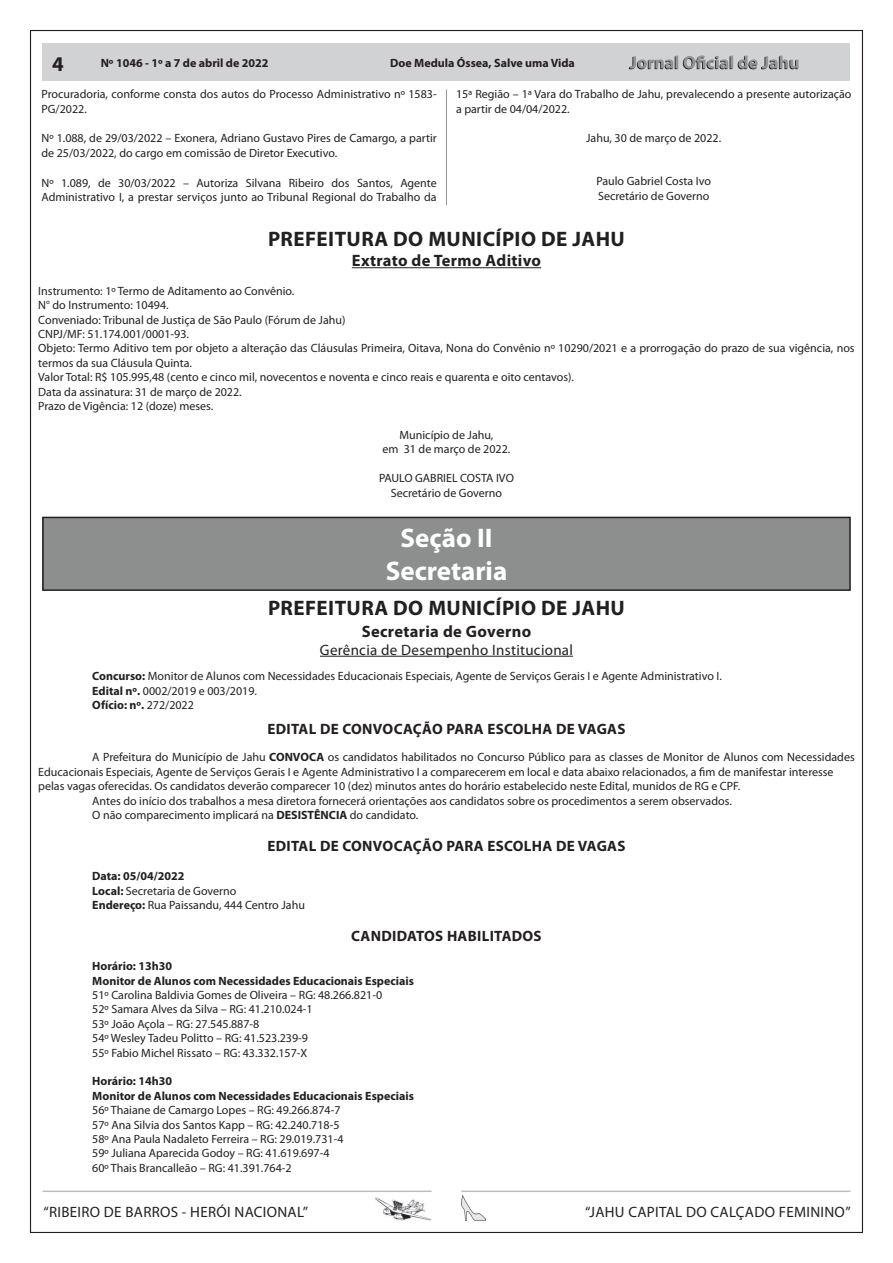
<style>
.page{position:relative;width:893px;height:1263px;background:#fff}
.page>*{position:absolute;margin:0;border:0;box-sizing:border-box;transform-origin:0 0}
.t1{font:700 27px/32.4px "Myriad Pro";color:#fff;text-align:center}
.t2{font:700 21px "Myriad Pro";letter-spacing:.02em;color:#231f20}
.t3{font:700 16.5px "Myriad Pro";letter-spacing:.02em;color:#231f20}
.t4{font:15px "Myriad Pro";letter-spacing:.02em;color:#231f20}
.t5{font:700 15px "Myriad Pro";letter-spacing:.02em;color:#231f20}
.t6{font:12px/14.4px "Myriad Pro";color:#231f20}
.t7{font:700 12px/14.4px "Myriad Pro";color:#231f20}
.s1{font-weight:700}
</style>
<div class="page">
<img style="left:461px;top:1196px;width:25px;height:24px">
<hr style="left:461px;top:1190px;width:389px;height:2px;background:#bcbdc0">
<img style="left:375px;top:1197px;width:57px;height:23px">
<hr style="left:43px;top:1190px;width:389px;height:2px;background:#bcbdc0">
<div style="left:43px;top:43px;width:807px;height:37px;background:#d1d2d4"></div>
<svg style="left:629px;top:55px;width:170px;height:14px"></svg>
<hr style="left:446px;top:89px;width:1px;height:116px;background:#939598">
<hr style="left:352px;top:267px;width:189px;height:1px;background:#231f20">
<div style="left:43px;top:517px;width:807px;height:73px;background:#8d8f8f"></div>
<div style="left:42px;top:517px;width:809px;height:74px;border:2px solid #231f20"></div>
<hr style="left:320px;top:656px;width:253px;height:1px;background:#231f20">
<h2 class="t2" style="left:52px;top:50px;width:13px">4</h2>
<p class="t7" style="left:101px;top:55px;width:169px">Nº 1046 - 1º a 7 de abril de 2022</p>
<p class="t7" style="left:390px;top:56px;width:186px">Doe Medula Óssea, Salve uma Vida</p>
<p class="t6" style="left:42px;top:87px;width:397px">Procuradoria, conforme consta dos autos do Processo Administrativo nº 1583-<br>PG/2022.</p>
<p class="t6" style="left:42px;top:131px;width:397px">Nº 1.088, de 29/03/2022 – Exonera, Adriano Gustavo Pires de Camargo, a partir de 25/03/2022, do cargo em comissão de Diretor Executivo.</p>
<p class="t6" style="left:42px;top:175px;width:397px">Nº 1.089, de 30/03/2022 – Autoriza Silvana Ribeiro dos Santos, Agente<br>Administrativo I, a prestar serviços junto ao Tribunal Regional do Trabalho da</p>
<p class="t6" style="left:456px;top:87px;width:397px">15ª Região – 1ª Vara do Trabalho de Jahu, prevalecendo a presente autorização a partir de 04/04/2022.</p>
<p class="t6" style="left:586px;top:131px;width:137px">Jahu, 30 de março de 2022.</p>
<p class="t6" style="left:596px;top:174px;width:116px">Paulo Gabriel Costa Ivo<br>Secretário de Governo</p>
<h2 class="t2" style="left:268px;top:225px;width:358px">PREFEITURA DO MUNICÍPIO DE JAHU</h2>
<h3 class="t3" style="left:352px;top:250px;width:191px">Extrato de Termo Aditivo</h3>
<p class="t6" style="left:38px;top:283px;width:818px">Instrumento: 1º Termo de Aditamento ao Convênio.<br>N° do Instrumento: 10494.<br>Conveniado: Tribunal de Justiça de São Paulo (Fórum de Jahu)<br>CNPJ/MF: 51.174.001/0001-93.<br>Objeto: Termo Aditivo tem por objeto a alteração das Cláusulas Primeira, Oitava, Nona do Convênio nº 10290/2021 e a prorrogação do prazo de sua vigência, nos termos da sua Cláusula Quinta.<br>Valor Total: R$ 105.995,48 (cento e cinco mil, novecentos e noventa e cinco reais e quarenta e oito centavos).<br>Data da assinatura: 31 de março de 2022.<br>Prazo de Vigência: 12 (doze) meses.</p>
<p class="t6" style="left:383px;top:427px;width:129px;text-align:center">Município de Jahu,<br>em 31 de março de 2022.</p>
<p class="t6" style="left:379px;top:471px;width:136px;text-align:center">PAULO GABRIEL COSTA IVO<br>Secretário de Governo</p>
<h1 class="t1" style="left:386px;top:521px;width:123px">Seção II<br>Secretaria</h1>
<h2 class="t2" style="left:268px;top:594px;width:358px">PREFEITURA DO MUNICÍPIO DE JAHU</h2>
<h3 class="t3" style="left:362px;top:620px;width:171px">Secretaria de Governo</h3>
<p class="t4" style="left:320px;top:640px;width:255px">Gerência de Desempenho Institucional</p>
<p class="t6" style="left:92px;top:669px;width:631px"><span class="s1">Concurso:</span> Monitor de Alunos com Necessidades Educacionais Especiais, Agente de Serviços Gerais I e Agente Administrativo I.<br><span class="s1">Edital nº.</span> 0002/2019 e 003/2019.<br><span class="s1">Ofício: nº.</span> 272/2022</p>
<p class="t5" style="left:268px;top:719px;width:359px">EDITAL DE CONVOCAÇÃO PARA ESCOLHA DE VAGAS</p>
<p class="t6" style="left:92px;top:750px;width:764px">A Prefeitura do Município de Jahu <span class="s1">CONVOCA</span> os candidatos habilitados no Concurso Público para as classes de Monitor de Alunos com Necessidades</p>
<p class="t6" style="left:38px;top:764px;width:797px">Educacionais Especiais, Agente de Serviços Gerais I e Agente Administrativo I a comparecerem em local e data abaixo relacionados, a fim de manifestar interesse</p>
<p class="t6" style="left:38px;top:779px;width:704px">pelas vagas oferecidas. Os candidatos deverão comparecer 10 (dez) minutos antes do horário estabelecido neste Edital, munidos de RG e CPF.</p>
<p class="t6" style="left:92px;top:793px;width:641px">Antes do início dos trabalhos a mesa diretora fornecerá orientações aos candidatos sobre os procedimentos a serem observados.</p>
<p class="t6" style="left:92px;top:808px;width:328px">O não comparecimento implicará na <span class="s1">DESISTÊNCIA</span> do candidato.</p>
<p class="t5" style="left:268px;top:836px;width:359px">EDITAL DE CONVOCAÇÃO PARA ESCOLHA DE VAGAS</p>
<p class="t6" style="left:92px;top:869px;width:214px"><span class="s1">Data: 05/04/2022<br>Local:</span> Secretaria de Governo<br><span class="s1">Endereço:</span> Rua Paissandu, 444 Centro Jahu</p>
<p class="t5" style="left:351px;top:926px;width:192px">CANDIDATOS HABILITADOS</p>
<p class="t7" style="left:92px;top:958px;width:323px">Horário: 13h30<br>Monitor de Alunos com Necessidades Educacionais Especiais</p>
<p class="t6" style="left:92px;top:988px;width:291px">51º Carolina Baldivia Gomes de Oliveira – RG: 48.266.821-0<br>52º Samara Alves da Silva – RG: 41.210.024-1<br>53º João Açola – RG: 27.545.887-8<br>54º Wesley Tadeu Politto – RG: 41.523.239-9<br>55º Fabio Michel Rissato – RG: 43.332.157-X</p>
<p class="t7" style="left:92px;top:1074px;width:323px">Horário: 14h30<br>Monitor de Alunos com Necessidades Educacionais Especiais</p>
<p class="t6" style="left:92px;top:1103px;width:253px">56º Thaiane de Camargo Lopes – RG: 49.266.874-7<br>57º Ana Silvia dos Santos Kapp – RG: 42.240.718-5<br>58º Ana Paula Nadaleto Ferreira – RG: 29.019.731-4<br>59º Juliana Aparecida Godoy – RG: 41.619.697-4<br>60º Thais Brancalleão – RG: 41.391.764-2</p>
<p class="t4" style="left:44px;top:1202px;width:266px">“RIBEIRO DE BARROS - HERÓI NACIONAL”</p>
<p class="t4" style="left:585px;top:1202px;width:267px">“JAHU CAPITAL DO CALÇADO FEMININO”</p>
</div>
